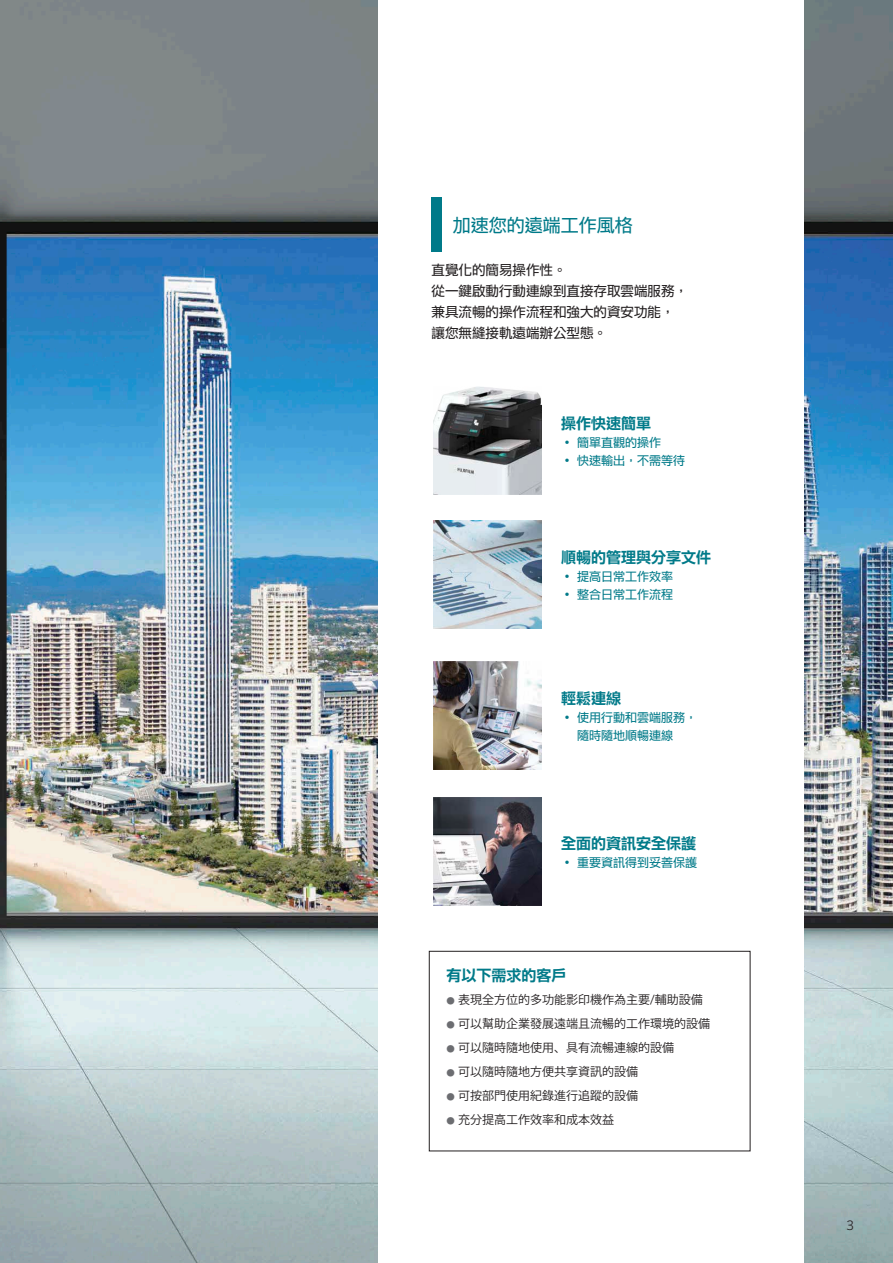
<style>
.page{position:relative;width:893px;height:1263px;background:#fff}
.page>*{position:absolute;margin:0;border:0;box-sizing:border-box;transform-origin:0 0}
.t1{font:18px "UD Shin Go Std TC";color:#007a89}
.t2{font:15px "UD Shin Go Std TC De B";color:#007a89}
.t3{font:13.5px/21px "UD Shin Go Std TC";color:#231f20}
.t4{font:300 12.75px "Clarimo UDPE";color:#231f20}
.t5{font:12px "Koz Go Pr 6 N";color:#231f20}
.t6{font:12px/18px "UD Shin Go Std TC";color:#007a89}
.s1{font-family:"UD Shin Go Std TC";font-size:8.4px;color:#6c6d71}
</style>
<div class="page">
<img style="left:0;top:0;width:893px;height:1263px">
<div style="left:378px;top:0;width:426px;height:1263px;background:#fff"></div>
<div style="left:432px;top:198px;width:10px;height:54px;background:#007a89"></div>
<img style="left:434px;top:521px;width:108px;height:108px">
<img style="left:434px;top:661px;width:108px;height:108px">
<img style="left:434px;top:797px;width:108px;height:108px">
<img style="left:434px;top:387px;width:108px;height:108px">
<div style="left:429px;top:951px;width:321px;height:200px;border:1px solid #231f20"></div>
<h1 class="t1" style="left:453px;top:213px;width:181px">加速您的遠端工作風格</h1>
<p class="t3" style="left:432px;top:259px;width:258px">直覺化的簡易操作性。<br>從一鍵啟動行動連線到直接存取雲端服務，兼具流暢的操作流程和強大的資安功能，讓您無縫接軌遠端辦公型態。</p>
<p class="t2" style="left:561px;top:413px;width:91px">操作快速簡單</p>
<p class="t6" style="left:561px;top:433px;width:125px">‧ 簡單直觀的操作<br>‧ 快速輸出，不需等待</p>
<p class="t2" style="left:561px;top:547px;width:151px">順暢的管理與分享文件</p>
<p class="t6" style="left:561px;top:567px;width:113px">‧ 提高日常工作效率‧ 整合日常工作流程</p>
<p class="t2" style="left:561px;top:687px;width:61px">輕鬆連線</p>
<p class="t6" style="left:577px;top:707px;width:122px;text-indent:-16px">‧ 使用行動和雲端服務，隨時隨地順暢連線</p>
<p class="t2" style="left:561px;top:832px;width:136px">全面的資訊安全保護</p>
<p class="t6" style="left:561px;top:853px;width:137px">‧ 重要資訊得到妥善保護</p>
<p class="t2" style="left:446px;top:964px;width:121px">有以下需求的客戶</p>
<p class="t5" style="left:446px;top:993px;width:258px"><span class="s1">●</span> 表現全方位的多功能影印機作為主要/輔助設備</p>
<p class="t5" style="left:446px;top:1017px;width:265px"><span class="s1">●</span> 可以幫助企業發展遠端且流暢的工作環境的設備</p>
<p class="t5" style="left:446px;top:1041px;width:229px"><span class="s1">●</span> 可以隨時隨地使用、具有流暢連線的設備</p>
<p class="t5" style="left:446px;top:1065px;width:193px"><span class="s1">●</span> 可以隨時隨地方便共享資訊的設備</p>
<p class="t5" style="left:446px;top:1089px;width:193px"><span class="s1">●</span> 可按部門使用紀錄進行追蹤的設備</p>
<p class="t5" style="left:446px;top:1113px;width:169px"><span class="s1">●</span> 充分提高工作效率和成本效益</p>
<p class="t4" style="left:846px;top:1215px;width:10px">3</p>
</div>
